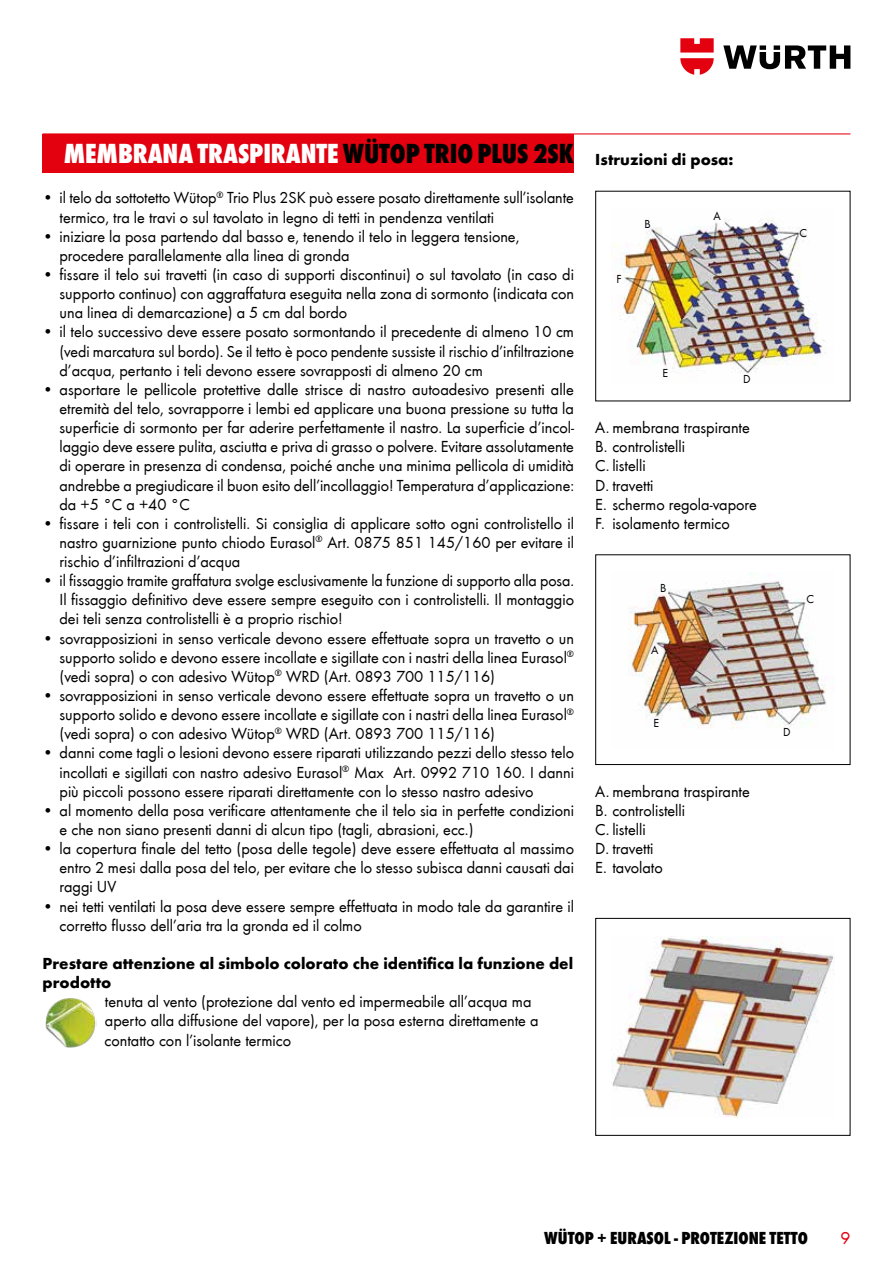
<style>
.page{position:relative;width:893px;height:1263px;background:#fff}
.page>*{position:absolute;margin:0;border:0;box-sizing:border-box;transform-origin:0 0}
.t1{font:800 condensed 28.5px "Wuerth";letter-spacing:-.005em;color:#fff}
.t2{font:800 condensed 18px "Wuerth";color:#000}
.t3{font:18px "Wuerth";color:#e3000f}
.t4{font:16.5px/19.2px "Wuerth";color:#000;text-align:justify}
.t5{font:700 16.5px/19.2px "Wuerth";color:#000}
.t6{font:12px "Wuerth";color:#000}
.s1{color:#000}
</style>
<div class="page">
<svg style="left:723px;top:45px;width:127px;height:24px"></svg>
<svg style="left:680px;top:38px;width:34px;height:37px"></svg>
<div style="left:43px;top:134px;width:531px;height:38px;background:#e3000f"></div>
<hr style="left:43px;top:133px;width:807px;height:1px;background:#e3000f">
<img style="left:46px;top:998px;width:51px;height:50px">
<img style="left:611px;top:936px;width:224px;height:181px">
<div style="left:595px;top:918px;width:255px;height:218px;border:1px solid #000"></div>
<img style="left:611px;top:218px;width:215px;height:156px">
<img style="left:628px;top:573px;width:199px;height:155px">
<div style="left:595px;top:554px;width:255px;height:211px;border:1px solid #000"></div>
<h1 class="t1" style="left:64px;top:133px;width:671px">MEMBRANA TRASPIRANTE <span class="s1">WÜTOP TRIO PLUS 2SK</span> <sub>Istruzioni</sub> <sub>di</sub> <sub>posa:</sub></h1>
<p class="t4" style="left:60px;top:188px;width:516px;text-indent:-17px">• il telo da sottotetto Wütop<sup>®</sup> Trio Plus 2SK può essere posato direttamente sull’isolante termico, tra le travi o sul tavolato in legno di tetti in pendenza ventilati</p>
<p class="t4" style="left:60px;top:226px;width:461px;text-indent:-17px">• iniziare la posa partendo dal basso e, tenendo il telo in leggera tensione, procedere parallelamente alla linea di gronda</p>
<p class="t4" style="left:60px;top:264px;width:516px;text-indent:-17px">• fissare il telo sui travetti (in caso di supporti discontinui) o sul tavolato (in caso di supporto continuo) con aggraffatura eseguita nella zona di sormonto (indicata con una linea di demarcazione) a 5 cm dal bordo</p>
<p class="t4" style="left:60px;top:322px;width:516px;text-indent:-17px">• il telo successivo deve essere posato sormontando il precedente di almeno 10 cm (vedi marcatura sul bordo). Se il tetto è poco pendente sussiste il rischio d’infiltrazione d’acqua, pertanto i teli devono essere sovrapposti di almeno 20 cm</p>
<p class="t4" style="left:60px;top:379px;width:516px;text-indent:-17px">• asportare le pellicole protettive dalle strisce di nastro autoadesivo presenti alle etremità del telo, sovrapporre i lembi ed applicare una buona pressione su tutta la superficie di sormonto per far aderire perfettamente il nastro. La superficie d’incol&shy;laggio deve essere pulita, asciutta e priva di grasso o polvere. Evitare assolutamente di operare in presenza di condensa, poiché anche una minima pellicola di umidità andrebbe a pregiudicare il buon esito dell’incollaggio! Temperatura d’applicazione: da +5 °C a +40 °C</p>
<p class="t4" style="left:60px;top:513px;width:516px;text-indent:-17px">• fissare i teli con i controlistelli. Si consiglia di applicare sotto ogni controlistello il nastro guarnizione punto chiodo Eurasol<sup>®</sup> Art. 0875 851 145/160 per evitare il rischio d’infiltrazioni d’acqua</p>
<p class="t4" style="left:60px;top:570px;width:516px;text-indent:-17px">• il fissaggio tramite graffatura svolge esclusivamente la funzione di supporto alla posa.<br>Il fissaggio definitivo deve essere sempre eseguito con i controlistelli. Il montaggio dei teli senza controlistelli è a proprio rischio!</p>
<p class="t4" style="left:60px;top:628px;width:516px;text-indent:-17px">• sovrapposizioni in senso verticale devono essere effettuate sopra un travetto o un supporto solido e devono essere incollate e sigillate con i nastri della linea Eurasol<sup>® </sup>(vedi sopra) o con adesivo Wütop<sup>®</sup> WRD (Art. 0893 700 115/116)</p>
<p class="t4" style="left:60px;top:685px;width:516px;text-indent:-17px">• sovrapposizioni in senso verticale devono essere effettuate sopra un travetto o un supporto solido e devono essere incollate e sigillate con i nastri della linea Eurasol<sup>® </sup>(vedi sopra) o con adesivo Wütop<sup>®</sup> WRD (Art. 0893 700 115/116)</p>
<p class="t4" style="left:60px;top:742px;width:516px;text-indent:-17px">• danni come tagli o lesioni devono essere riparati utilizzando pezzi dello stesso telo incollati e sigillati con nastro adesivo Eurasol<sup>®</sup> Max Art. 0992 710 160. I danni più piccoli possono essere riparati direttamente con lo stesso nastro adesivo</p>
<p class="t4" style="left:60px;top:800px;width:516px;text-indent:-17px">• al momento della posa verificare attentamente che il telo sia in perfette condizioni e che non siano presenti danni di alcun tipo (tagli, abrasioni, ecc.)</p>
<p class="t4" style="left:60px;top:838px;width:516px;text-indent:-17px">• la copertura finale del tetto (posa delle tegole) deve essere effettuata al massimo entro 2 mesi dalla posa del telo, per evitare che lo stesso subisca danni causati dai raggi UV</p>
<p class="t4" style="left:60px;top:896px;width:516px;text-indent:-17px">• nei tetti ventilati la posa deve essere sempre effettuata in modo tale da garantire il corretto flusso dell’aria tra la gronda ed il colmo</p>
<p class="t5" style="left:43px;top:953px;width:532px">Prestare attenzione al simbolo colorato che identifica la funzione del prodotto</p>
<p class="t4" style="left:104px;top:991px;width:436px;text-align:left">tenuta al vento (protezione dal vento ed impermeabile all’acqua ma aperto alla diffusione del vapore), per la posa esterna direttamente a contatto con l’isolante termico</p>
<p class="t6" style="left:713px;top:208px;width:9px">A</p>
<p class="t6" style="left:644px;top:216px;width:8px">B</p>
<p class="t6" style="left:617px;top:270px;width:7px">F</p>
<p class="t6" style="left:662px;top:365px;width:7px">E</p>
<p class="t6" style="left:743px;top:371px;width:9px">D</p>
<p class="t4" style="left:595px;top:417px;width:163px;text-align:left">A. membrana traspirante<br>B. controlistelli<br>C. listelli<br>D. travetti<br>E. schermo regola-vapore<br>F. isolamento termico</p>
<p class="t6" style="left:660px;top:579px;width:8px">B</p>
<p class="t6" style="left:651px;top:641px;width:9px">A</p>
<p class="t6" style="left:653px;top:715px;width:7px">E</p>
<p class="t4" style="left:595px;top:781px;width:156px;text-align:left">A. membrana traspirante<br>B. controlistelli<br>C. listelli<br>D. travetti<br>E. tavolato</p>
<p class="t6" style="left:799px;top:225px;width:9px">C</p>
<p class="t6" style="left:806px;top:591px;width:9px">C</p>
<p class="t6" style="left:783px;top:724px;width:9px">D</p>
<p class="t2" style="left:544px;top:1225px;width:265px">WÜTOP + EURASOL - PROTEZIONE TETTO</p>
<p class="t3" style="left:840px;top:1225px;width:11px">9</p>
</div>
